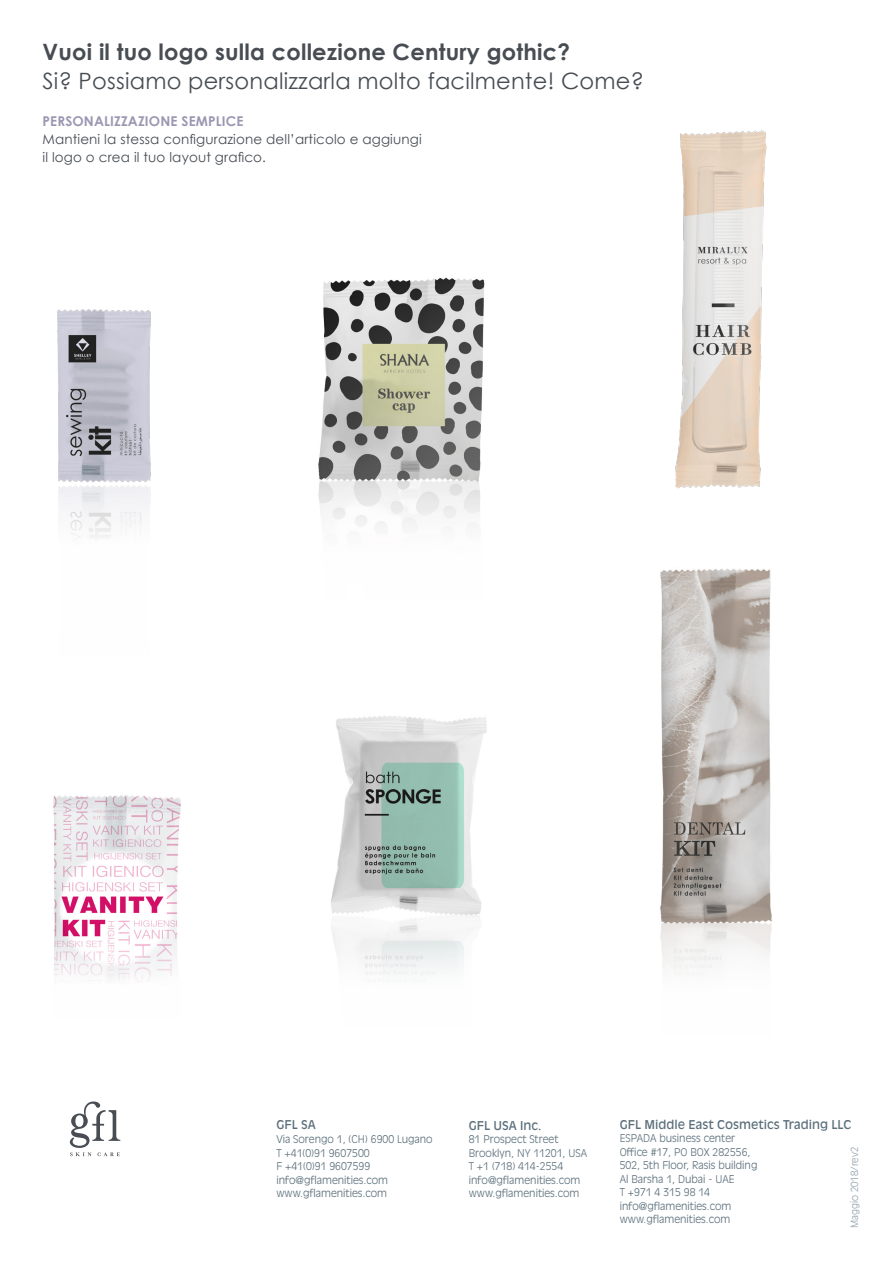
<style>
.page{position:relative;width:893px;height:1263px;background:#fff}
.page>*{position:absolute;margin:0;border:0;box-sizing:border-box;transform-origin:0 0}
.t1{font:22.5px "Century Gothic";letter-spacing:.01em;color:#474d53}
.t2{font:700 22.5px "Century Gothic";letter-spacing:.01em;color:#474d53}
.t3{font:13.5px "Century Gothic";letter-spacing:.01em;color:#474d53}
.t4{font:700 13.5px "Century Gothic";letter-spacing:.01em;color:#9b97b2}
.t5{font:12px "Antique Olive Std";color:#5b6f7b}
.t6{font:300 10.5px "Antique Olive Std";color:#5b6f7b}
.t7{font:300 9.75px "Antique Olive Std";color:#92a2ad}
</style>
<div class="page">
<img style="left:675px;top:130px;width:92px;height:359px">
<svg style="left:69px;top:1101px;width:52px;height:55px"></svg>
<img style="left:660px;top:568px;width:112px;height:401px">
<img style="left:318px;top:277px;width:167px;height:251px">
<img style="left:53px;top:795px;width:128px;height:186px">
<img style="left:331px;top:716px;width:156px;height:260px">
<img style="left:57px;top:309px;width:94px;height:174px">
<img style="left:58px;top:485px;width:93px;height:53px">
<p class="t2" style="left:43px;top:35px;width:529px">Vuoi il tuo logo sulla collezione Century gothic?</p>
<p class="t1" style="left:43px;top:65px;width:603px">Si? Possiamo personalizzarla molto facilmente! Come?</p>
<p class="t4" style="left:43px;top:111px;width:203px">PERSONALIZZAZIONE SEMPLICE</p>
<p class="t3" style="left:43px;top:130px;width:381px">Mantieni la stessa configurazione dell’articolo e aggiungi</p>
<p class="t3" style="left:43px;top:148px;width:225px">il logo o crea il tuo layout grafico.</p>
<p class="t5" style="left:276px;top:1117px;width:41px">GFL SA</p>
<p class="t5" style="left:469px;top:1118px;width:74px">GFL USA Inc.</p>
<p class="t6" style="left:469px;top:1133px;width:91px">81 Prospect Street</p>
<p class="t6" style="left:469px;top:1146px;width:120px">Brooklyn, NY 11201, USA</p>
<p class="t6" style="left:469px;top:1160px;width:96px">T +1 (718) 414-2554</p>
<p class="t6" style="left:469px;top:1173px;width:113px">info@gflamenities.com</p>
<p class="t6" style="left:469px;top:1187px;width:112px">www.gflamenities.com</p>
<p class="t6" style="left:276px;top:1133px;width:158px">Via Sorengo 1, (CH) 6900 Lugano</p>
<p class="t6" style="left:276px;top:1146px;width:95px">T +41(0)91 9607500</p>
<p class="t6" style="left:276px;top:1160px;width:95px">F +41(0)91 9607599</p>
<p class="t6" style="left:276px;top:1173px;width:113px">info@gflamenities.com</p>
<p class="t6" style="left:276px;top:1187px;width:112px">www.gflamenities.com</p>
<p class="t5" style="left:620px;top:1117px;width:233px">GFL Middle East Cosmetics Trading LLC</p>
<p class="t6" style="left:620px;top:1132px;width:117px">ESPADA business center</p>
<p class="t6" style="left:620px;top:1146px;width:132px">Office #17, PO BOX 282556,</p>
<p class="t6" style="left:620px;top:1159px;width:139px">502, 5th Floor, Rasis building</p>
<p class="t6" style="left:620px;top:1173px;width:116px">Al Barsha 1, Dubai - UAE</p>
<p class="t6" style="left:620px;top:1186px;width:92px">T +971 4 315 98 14</p>
<p class="t6" style="left:620px;top:1200px;width:113px">info@gflamenities.com</p>
<p class="t6" style="left:620px;top:1213px;width:112px">www.gflamenities.com</p>
<p class="t7" style="left:849px;top:1228px;width:83px;rotate:-90deg">Maggio 2018/rev2</p>
</div>
